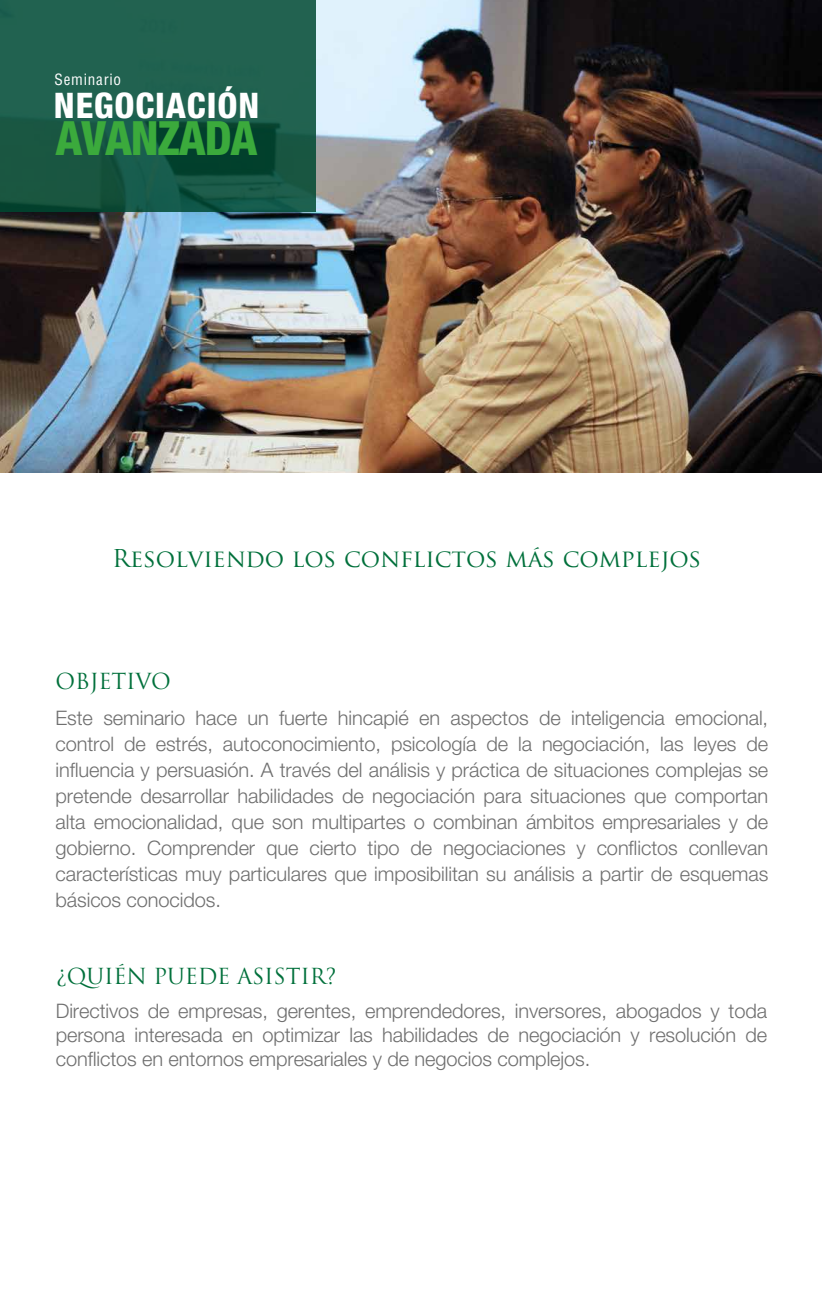
<style>
.page{position:relative;width:822px;height:1304px;background:#fff}
.page>*{position:absolute;margin:0;border:0;box-sizing:border-box;transform-origin:0 0}
.t1{font:800 condensed 47.4px "Helvetica Neue";letter-spacing:-.025em;color:#3baa3c}
.t2{font:800 condensed 35.2px "Helvetica Neue";letter-spacing:.025em;color:#fff}
.t3{font:24px "Trajan Pro";letter-spacing:-.005em;color:#00703b}
.t4{font:21.6px "Trajan Pro";letter-spacing:-.01em;color:#00703b}
.t5{font:300 20px/26px "Helvetica Neue LT Pro";letter-spacing:-.005em;color:#6f6f6f;text-align:justify}
.t6{font:condensed 15.2px "Helvetica";letter-spacing:.05em;color:#fff}
</style>
<div class="page">
<img style="left:0;top:0;width:821px;height:473px">
<svg style="left:0;top:0;width:316px;height:211px;background:#1b5b48"></svg>
<p class="t6" style="left:55px;top:70px;width:68px">Seminario</p>
<h2 class="t2" style="left:54px;top:83px;width:207px">NEGOCIACIÓN</h2>
<h1 class="t1" style="left:55px;top:109px;width:204px">AVANZADA</h1>
<p class="t3" style="left:112px;top:543px;width:590px">Resolviendo los conflictos más complejos</p>
<p class="t4" style="left:56px;top:667px;width:117px">OBJETIVO</p>
<p class="t5" style="left:56px;top:704px;width:714px">Este seminario hace un fuerte hincapié en aspectos de inteligencia emocional, control de estrés, autoconocimiento, psicología de la negociación, las leyes de influencia y persuasión. A través del análisis y práctica de situaciones complejas se pretende desarrollar habilidades de negociación para situaciones que comportan alta emocionalidad, que son multipartes o combinan ámbitos empresariales y de gobierno. Comprender que cierto tipo de negociaciones y conflictos conllevan características muy particulares que imposibilitan su análisis a partir de esquemas básicos conocidos.</p>
<p class="t4" style="left:56px;top:963px;width:281px">¿QUIÉN PUEDE ASISTIR?</p>
<p class="t5" style="left:56px;top:998px;width:713px;line-height:24px">Directivos de empresas, gerentes, emprendedores, inversores, abogados y toda persona interesada en optimizar las habilidades de negociación y resolución de conflictos en entornos empresariales y de negocios complejos.</p>
</div>
